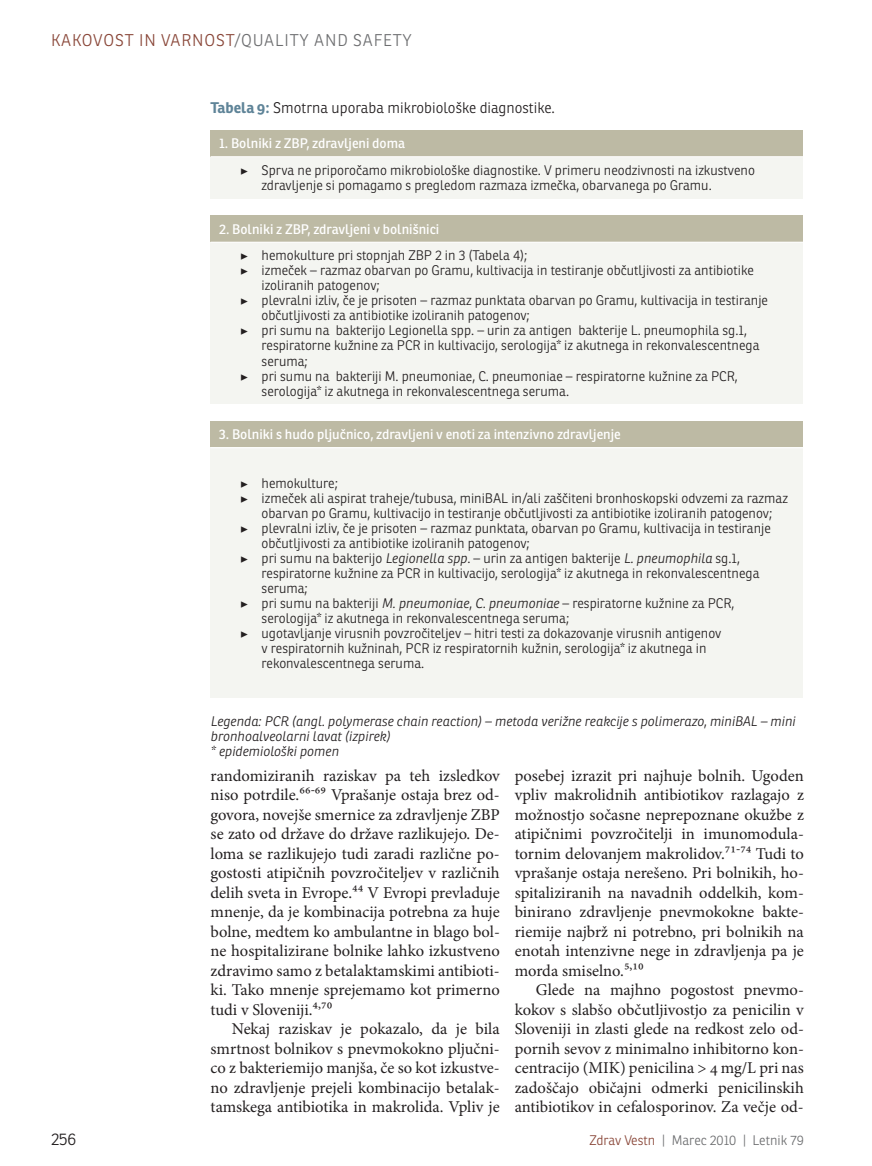
<style>
.page{position:relative;width:872px;height:1166px;background:#fff}
.page>*{position:absolute;margin:0;border:0;box-sizing:border-box;transform-origin:0 0}
.t1{font:16.5px/19.5px "Minion Pro";color:#231f20;text-align:justify}
.t2{font:300 16.5px "Ronnia";letter-spacing:.05em;color:#894638}
.t3{font:300 16.5px "Ronnia";color:#231f20}
.t4{font:300 15px "Ronnia";color:#231f20}
.t5{font:300 13.5px/26.7px "Ronnia";color:#231f20}
.t6{font:italic 300 13.5px/15px "Ronnia";color:#231f20}
.t7{font:13.5px "Ronnia";color:#fff}
.t8{font:300 13.5px "Ronnia";color:#6d6e70}
.s1{color:#6d6e70}
.s2{font-weight:700;color:#5f8498}
.s3{font-weight:400;color:#fff}
.s4{font-family:"Minion Pro";font-weight:400}
.s5{font-style:italic}
.s6{color:#894638}
</style>
<div class="page">
<div style="left:210px;top:130px;width:593px;height:27px;background:#bdbaa4"></div>
<div style="left:210px;top:157px;width:593px;height:41px;background:#f4f5f1"></div>
<hr style="left:210px;top:156px;width:593px;height:1px;background:#fff">
<div style="left:210px;top:215px;width:593px;height:27px;background:#bdbaa4"></div>
<div style="left:210px;top:242px;width:593px;height:162px;background:#f4f5f1"></div>
<hr style="left:210px;top:242px;width:593px;height:1px;background:#fff">
<div style="left:210px;top:421px;width:593px;height:26px;background:#bdbaa4"></div>
<div style="left:210px;top:447px;width:593px;height:251px;background:#f4f5f1"></div>
<hr style="left:210px;top:447px;width:593px;height:1px;background:#fff">
<p class="t2" style="left:51px;top:32px;width:362px">KAKOVOST IN VARNOST<span class="s1">/QUALITY AND SAFETY</span></p>
<p class="t4" style="left:210px;top:100px;width:346px"><span class="s2">Tabela 9:</span> Smotrna uporaba mikrobiološke diagnostike.</p>
<p class="t5" style="left:240px;top:130px;width:516px;text-indent:-21px"><span class="s3">1. Bolniki z ZBP, zdravljeni doma<br></span><span class="s4">▶</span> Sprva ne priporočamo mikrobiološke diagnostike. V primeru neodzivnosti na izkustveno</p>
<p class="t5" style="left:261px;top:171px;width:452px">zdravljenje si pomagamo s pregledom razmaza izmečka, obarvanega po Gramu.</p>
<p class="t5" style="left:240px;top:215px;width:288px;text-indent:-21px"><span class="s3">2. Bolniki z ZBP, zdravljeni v bolnišnici<br></span><span class="s4">▶</span> hemokulture pri stopnjah ZBP 2 in 3 (Tabela 4);</p>
<p class="t5" style="left:240px;top:257px;width:515px"><span class="s4">▶</span> izmeček – razmaz obarvan po Gramu, kultivacija in testiranje občutljivosti za antibiotike</p>
<p class="t5" style="left:261px;top:272px;width:119px">izoliranih patogenov;</p>
<p class="t5" style="left:240px;top:287px;width:529px"><span class="s4">▶</span> plevralni izliv, če je prisoten – razmaz punktata obarvan po Gramu, kultivacija in testiranje</p>
<p class="t5" style="left:261px;top:302px;width:269px">občutljivosti za antibiotike izoliranih patogenov;</p>
<p class="t5" style="left:240px;top:317px;width:508px"><span class="s4">▶</span> pri sumu na bakterijo Legionella spp. – urin za antigen bakterije L. pneumophila sg.1,</p>
<p class="t5" style="left:261px;top:332px;width:499px">respiratorne kužnine za PCR in kultivacijo, serologija* iz akutnega in rekonvalescentnega</p>
<p class="t5" style="left:261px;top:347px;width:47px">seruma;</p>
<p class="t5" style="left:240px;top:362px;width:499px"><span class="s4">▶</span> pri sumu na bakteriji M. pneumoniae, C. pneumoniae – respiratorne kužnine za PCR,</p>
<p class="t5" style="left:261px;top:377px;width:309px">serologija* iz akutnega in rekonvalescentnega seruma.</p>
<p class="t7" style="left:219px;top:429px;width:403px">3. Bolniki s hudo pljučnico, zdravljeni v enoti za intenzivno zdravljenje</p>
<p class="t5" style="left:240px;top:469px;width:99px"><span class="s4">▶</span> hemokulture;</p>
<p class="t5" style="left:240px;top:484px;width:549px"><span class="s4">▶</span> izmeček ali aspirat traheje/tubusa, miniBAL in/ali zaščiteni bronhoskopski odvzemi za razmaz</p>
<p class="t5" style="left:261px;top:499px;width:512px">obarvan po Gramu, kultivacijo in testiranje občutljivosti za antibiotike izoliranih patogenov;</p>
<p class="t5" style="left:240px;top:514px;width:532px"><span class="s4">▶</span> plevralni izliv, če je prisoten – razmaz punktata, obarvan po Gramu, kultivacija in testiranje</p>
<p class="t5" style="left:261px;top:529px;width:269px">občutljivosti za antibiotike izoliranih patogenov;</p>
<p class="t5" style="left:240px;top:544px;width:501px"><span class="s4">▶</span> pri sumu na bakterijo <span class="s5">Legionella spp</span>. – urin za antigen bakterije <span class="s5">L. pneumophila</span> sg.1,</p>
<p class="t5" style="left:261px;top:559px;width:499px">respiratorne kužnine za PCR in kultivacijo, serologija* iz akutnega in rekonvalescentnega</p>
<p class="t5" style="left:261px;top:574px;width:47px">seruma;</p>
<p class="t5" style="left:240px;top:589px;width:495px"><span class="s4">▶</span> pri sumu na bakteriji <span class="s5">M. pneumoniae, C. pneumoniae</span> – respiratorne kužnine za PCR,</p>
<p class="t5" style="left:261px;top:604px;width:309px">serologija* iz akutnega in rekonvalescentnega seruma;</p>
<p class="t5" style="left:240px;top:619px;width:482px"><span class="s4">▶</span> ugotavljanje virusnih povzročiteljev – hitri testi za dokazovanje virusnih antigenov</p>
<p class="t5" style="left:261px;top:634px;width:446px">v respiratornih kužninah, PCR iz respiratornih kužnin, serologija* iz akutnega in</p>
<p class="t5" style="left:261px;top:649px;width:164px">rekonvalescentnega seruma.</p>
<p class="t6" style="left:210px;top:714px;width:586px">Legenda: PCR (angl. polymerase chain reaction) – metoda verižne reakcije s polimerazo, miniBAL – mini bronhoalveolarni lavat (izpirek)<br>* epidemiološki pomen</p>
<p class="t1" style="left:210px;top:766px;width:291px">randomiziranih raziskav pa teh izsledkov niso potrdile.66-69 Vprašanje ostaja brez od&shy;govora, novejše smernice za zdravljenje ZBP se zato od države do države razlikujejo. De&shy;loma se razlikujejo tudi zaradi različne po&shy;gostosti atipičnih povzročiteljev v različnih delih sveta in Evrope.44 V Evropi prevladuje mnenje, da je kombinacija potrebna za huje bolne, medtem ko ambulantne in blago bol&shy;ne hospitalizirane bolnike lahko izkustveno zdravimo samo z betalaktamskimi antibioti&shy;ki. Tako mnenje sprejemamo kot primerno tudi v Sloveniji.4,70</p>
<p class="t1" style="left:210px;top:1020px;width:291px;text-indent:21px">Nekaj raziskav je pokazalo, da je bila smrtnost bolnikov s pnevmokokno pljučni&shy;co z bakteriemijo manjša, če so kot izkustve&shy;no zdravljenje prejeli kombinacijo betalak&shy;tamskega antibiotika in makrolida. Vpliv je</p>
<p class="t1" style="left:514px;top:766px;width:291px">posebej izrazit pri najhuje bolnih. Ugoden vpliv makrolidnih antibiotikov razlagajo z možnostjo sočasne neprepoznane okužbe z atipičnimi povzročitelji in imunomodula&shy;tornim delovanjem makrolidov.71-74 Tudi to vprašanje ostaja nerešeno. Pri bolnikih, ho&shy;spitaliziranih na navadnih oddelkih, kom&shy;binirano zdravljenje pnevmokokne bakte&shy;riemije najbrž ni potrebno, pri bolnikih na enotah intenzivne nege in zdravljenja pa je morda smiselno.5,10</p>
<p class="t1" style="left:514px;top:981px;width:291px;text-indent:21px">Glede na majhno pogostost pnevmo&shy;kokov s slabšo občutljivostjo za penicilin v Sloveniji in zlasti glede na redkost zelo od&shy;pornih sevov z minimalno inhibitorno kon&shy;centracijo (MIK) penicilina &gt; 4 mg/L pri nas zadoščajo običajni odmerki penicilinskih antibiotikov in cefalosporinov. Za večje od-</p>
<p class="t3" style="left:51px;top:1129px;width:27px">256</p>
<p class="t8" style="left:589px;top:1132px;width:216px"><span class="s6">Zdrav Vestn</span> | Marec 2010 | Letnik 79</p>
</div>
